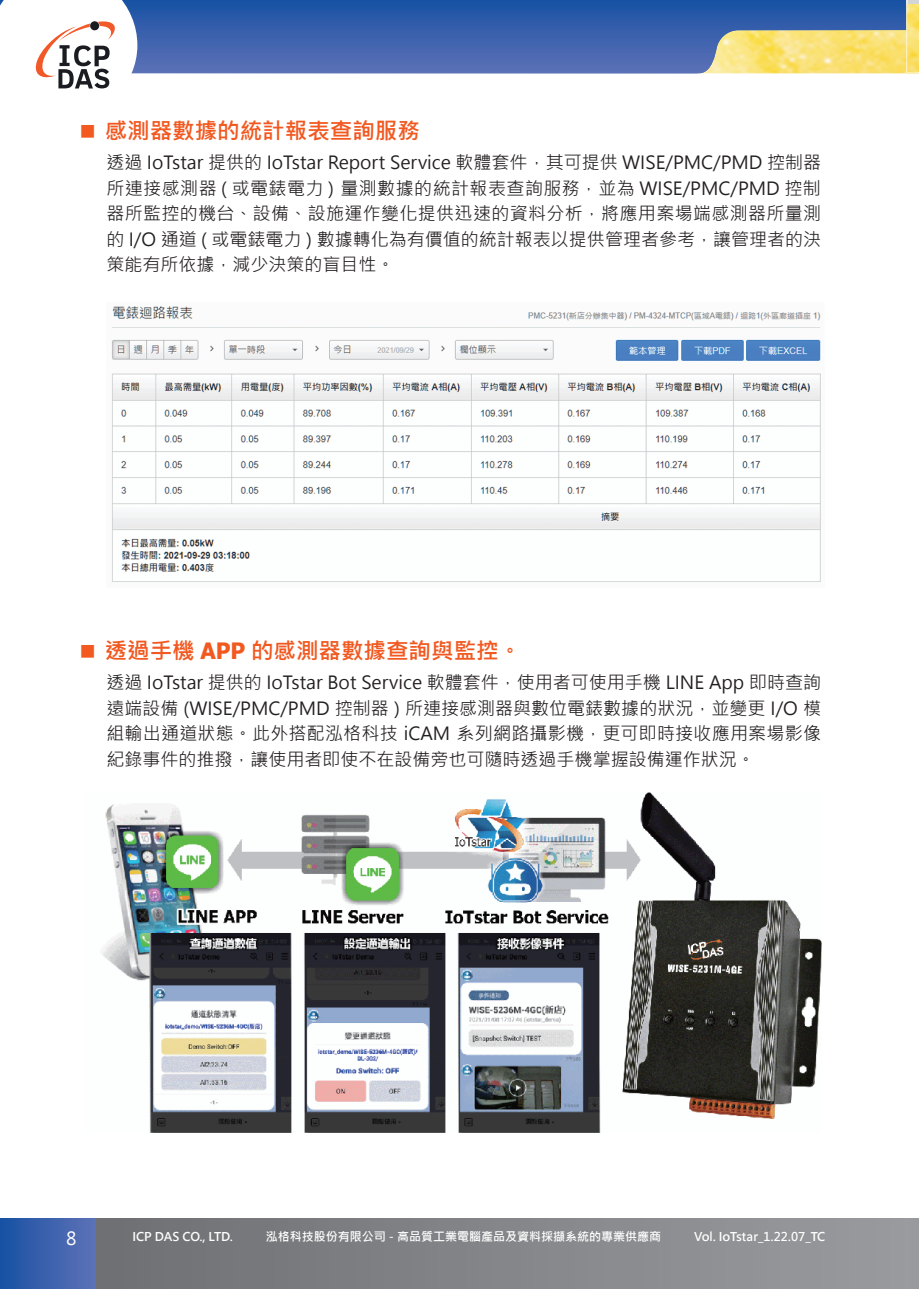
<style>
.page{position:relative;width:919px;height:1289px;background:#fff}
.page>*{position:absolute;margin:0;border:0;box-sizing:border-box;transform-origin:0 0}
.t1{font:700 22.5px "Microsoft Jheng Hei";color:#f15921}
.t2{font:18px/25.5px "Microsoft Jheng Hei";color:#231f20;text-align:justify}
.t3{font:18px "Microsoft Jheng Hei";color:#fff}
.t4{font:700 12px "Microsoft Jheng Hei";color:#fff}
.s1{font-family:"Tahoma"}
</style>
<div class="page">
<img style="left:100px;top:792px;width:721px;height:340px">
<img style="left:111px;top:306px;width:710px;height:276px">
<svg style="left:137px;top:0;width:769px;height:73px;background:#5473a4"></svg>
<div style="left:95px;top:1218px;width:811px;height:70px;background:linear-gradient(to right,#6e7073,#999b9e)"></div>
<div style="left:0;top:1218px;width:95px;height:70px;background:linear-gradient(to right,#1751a3,#5d71b7)"></div>
<div style="left:906px;top:1218px;width:12px;height:70px;background:#989a9d"></div>
<svg style="left:906px;top:0;width:12px;height:5px"></svg>
<svg style="left:906px;top:73px;width:12px;height:1px"></svg>
<img style="left:906px;top:5px;width:12px;height:68px">
<svg style="left:0;top:0;width:137px;height:89px"></svg>
<p class="t1" style="left:105px;top:117px;width:316px">感測器數據的統計報表查詢服務</p>
<p class="t2" style="left:106px;top:150px;width:716px">透過 IoTstar 提供的 IoTstar Report Service 軟體套件，其可提供 WISE/PMC/PMD 控制器所連接感測器 ( 或電錶電力 ) 量測數據的統計報表查詢服務，並為 WISE/PMC/PMD 控制器所監控的機台、設備、設施運作變化提供迅速的資料分析，將應用案場端感測器所量測的 I/O 通道 ( 或電錶電力 ) 數據轉化為有價值的統計報表以提供管理者參考，讓管理者的決策能有所依據，減少決策的盲目性。</p>
<p class="t1" style="left:105px;top:636px;width:418px">透過手機 <span class="s1">APP</span> 的感測器數據查詢與監控。</p>
<p class="t2" style="left:106px;top:670px;width:716px">透過 IoTstar 提供的 IoTstar Bot Service 軟體套件，使用者可使用手機 LINE App 即時查詢遠端設備 (WISE/PMC/PMD 控制器 ) 所連接感測器與數位電錶數據的狀況，並變更 I/O 模組輸出通道狀態。此外搭配泓格科技 iCAM 系列網路攝影機，更可即時接收應用案場影像紀錄事件的推撥，讓使用者即使不在設備旁也可隨時透過手機掌握設備運作狀況。</p>
<p class="t3" style="left:66px;top:1227px;width:12px">8</p>
<p class="t4" style="left:132px;top:1229px;width:102px">ICP DAS CO., LTD.</p>
<p class="t4" style="left:266px;top:1229px;width:397px">泓格科技股份有限公司 - 高品質工業電腦產品及資料採擷系統的專業供應商</p>
<p class="t4" style="left:694px;top:1229px;width:132px">Vol. IoTstar_1.22.07_TC</p>
</div>
